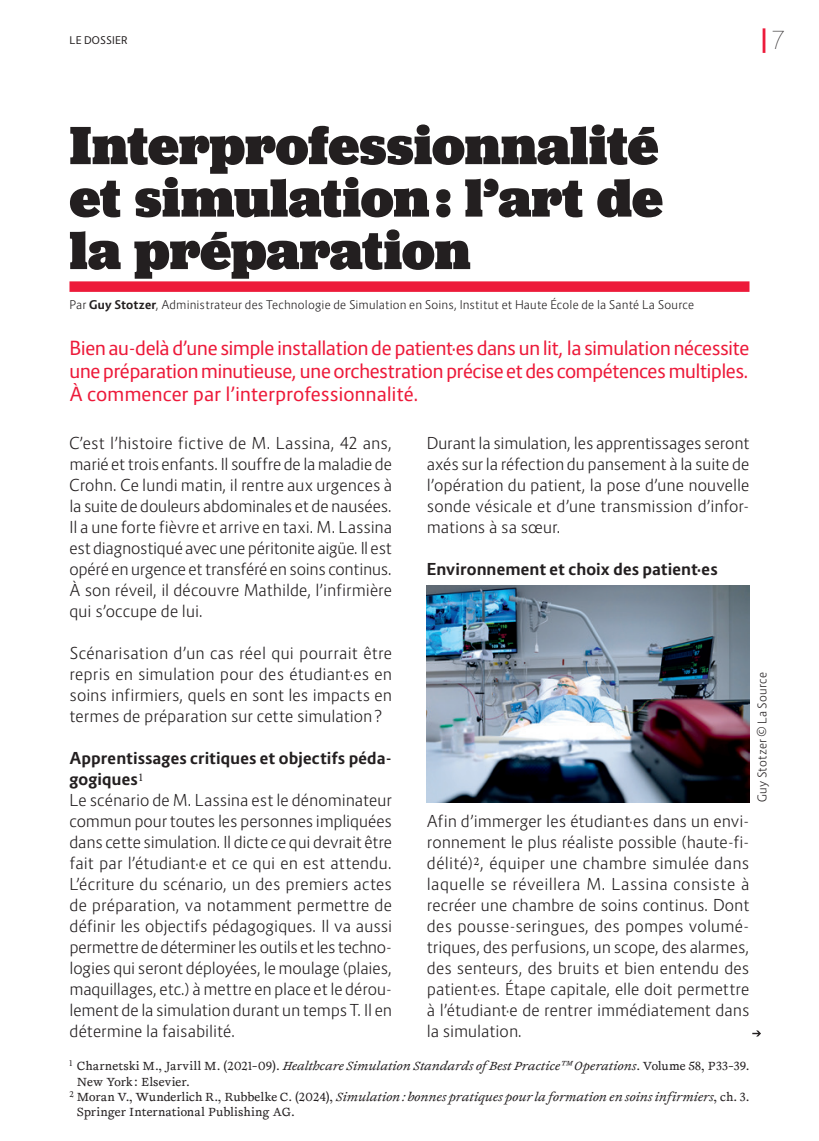
<style>
.page{position:relative;width:819px;height:1141px;background:#fff}
.page>*{position:absolute;margin:0;border:0;box-sizing:border-box;transform-origin:0 0}
.t1{font:900 56px/52.5px "Jubilat";color:#231f20;text-align:justify}
.t2{font:800 24.5px "Route 159";color:#ed1a3a}
.t3{font:19.25px/23.1px "Route 159";letter-spacing:-.01em;color:#ed1a3a;text-align:justify}
.t4{font:300 16.28px/21px "Route 159";letter-spacing:-.005em;color:#231f20;text-align:justify}
.t5{font:700 16.28px "Route 159";letter-spacing:.005em;color:#231f20}
.t6{font:italic 12.78px "Joly Text";color:#231f20}
.t7{font:12.78px "Joly Text";color:#231f20}
.t8{font:300 11.9px "Route 159";letter-spacing:.01em;color:#231f20}
.t9{font:10.5px "Route 159";letter-spacing:.015em;color:#231f20}
.s1{font-weight:200;color:#231f20}
.s2{font-weight:700}
.s3{font-style:inherit}
.s4{font-style:normal}
</style>
<div class="page">
<div style="left:69px;top:281px;width:680px;height:11px;background:#ed1a3a"></div>
<svg style="left:752px;top:1030px;width:9px;height:6px"></svg>
<img style="left:427px;top:585px;width:322px;height:217px">
<p class="t9" style="left:70px;top:34px;width:59px">LE DOSSIER</p>
<h2 class="t2" style="left:759px;top:23px;width:27px">|<span class="s1">7</span></h2>
<h1 class="t1" style="left:69px;top:119px;width:595px">Interprofessionnalité et simulation: l’art de la préparation</h1>
<p class="t8" style="left:69px;top:297px;width:626px">Par <span class="s2">Guy Stotzer</span>, Administrateur des Technologie de Simulation en Soins, Institut et Haute École de la Santé La Source</p>
<p class="t3" style="left:69px;top:337px;width:681px">Bien au-delà d’une simple installation de patient·es dans un lit, la simulation nécessite une préparation minutieuse, une orchestration précise et des compétences multiples.<br>À commencer par l’interprofessionnalité.</p>
<p class="t4" style="left:69px;top:433px;width:324px">C’est l’histoire fictive de M. Lassina, 42 ans, marié et trois enfants. Il souffre de la maladie de Crohn. Ce lundi matin, il rentre aux urgences à la suite de douleurs abdominales et de nausées.<br>Il a une forte fièvre et arrive en taxi. M. Lassina est diagnostiqué avec une péritonite aigüe. Il est opéré en urgence et transféré en soins continus.<br>À son réveil, il découvre Mathilde, l’infirmière qui s’occupe de lui.</p>
<p class="t4" style="left:69px;top:643px;width:324px">Scénarisation d’un cas réel qui pourrait être repris en simulation pour des étudiant·es en soins infirmiers, quels en sont les impacts en termes de préparation sur cette simulation?</p>
<p class="t4" style="left:69px;top:748px;width:324px;text-align:left"><span class="s2">Apprentissages critiques et objectifs péda&shy;gogiques</span><sup>1<br></sup>Le scénario de M. Lassina est le dénominateur commun pour toutes les personnes impliquées dans cette simulation. Il dicte ce qui devrait être fait par l’étudiant<span class="s3">·</span>e et ce qui en est attendu.<br>L’écriture du scénario, un des premiers actes de préparation, va notamment permettre de définir les objectifs pédagogiques. Il va aussi permettre de déterminer les outils et les techno&shy;logies qui seront déployées, le moulage (plaies, maquillages, etc.) à mettre en place et le dérou&shy;lement de la simulation durant un temps T. Il en détermine la faisabilité.</p>
<p class="t4" style="left:427px;top:433px;width:324px">Durant la simulation, les apprentissages seront axés sur la réfection du pansement à la suite de l’opération du patient, la pose d’une nouvelle sonde vésicale et d’une transmission d’infor&shy;mations à sa sœur.</p>
<p class="t5" style="left:427px;top:559px;width:292px">Environnement et choix des patient·es</p>
<p class="t4" style="left:427px;top:811px;width:324px">Afin d’immerger les étudiant·es dans un envi&shy;ronnement le plus réaliste possible (haute-fi&shy;délité)<sup>2</sup>, équiper une chambre simulée dans laquelle se réveillera M. Lassina consiste à recréer une chambre de soins continus. Dont des pousse-seringues, des pompes volumé&shy;triques, des perfusions, un scope, des alarmes, des senteurs, des bruits et bien entendu des patient·es. Étape capitale, elle doit permettre à l’étudiant·e de rentrer immédiatement dans la simulation.</p>
<p class="t8" style="left:754px;top:802px;width:131px;rotate:-90deg">Guy Stotzer ©La Source</p>
<p class="t6" style="left:69px;top:1056px;width:681px"><sup>1</sup> <span class="s4">Charnetski M., Jarvill M. (2021-09).</span> Healthcare Simulation Standards of Best Practice™ Operations<span class="s4">. Volume 58, P33-39.</span></p>
<p class="t7" style="left:77px;top:1072px;width:114px">New York: Elsevier.</p>
<p class="t6" style="left:69px;top:1087px;width:681px"><sup>2</sup> <span class="s4">Moran V., Wunderlich R., Rubbelke C. (2024),</span> Simulation: bonnes pratiques pour la formation en soins infirmiers<span class="s4">, ch. 3.</span></p>
<p class="t7" style="left:77px;top:1102px;width:219px">Springer International Publishing AG.</p>
</div>
